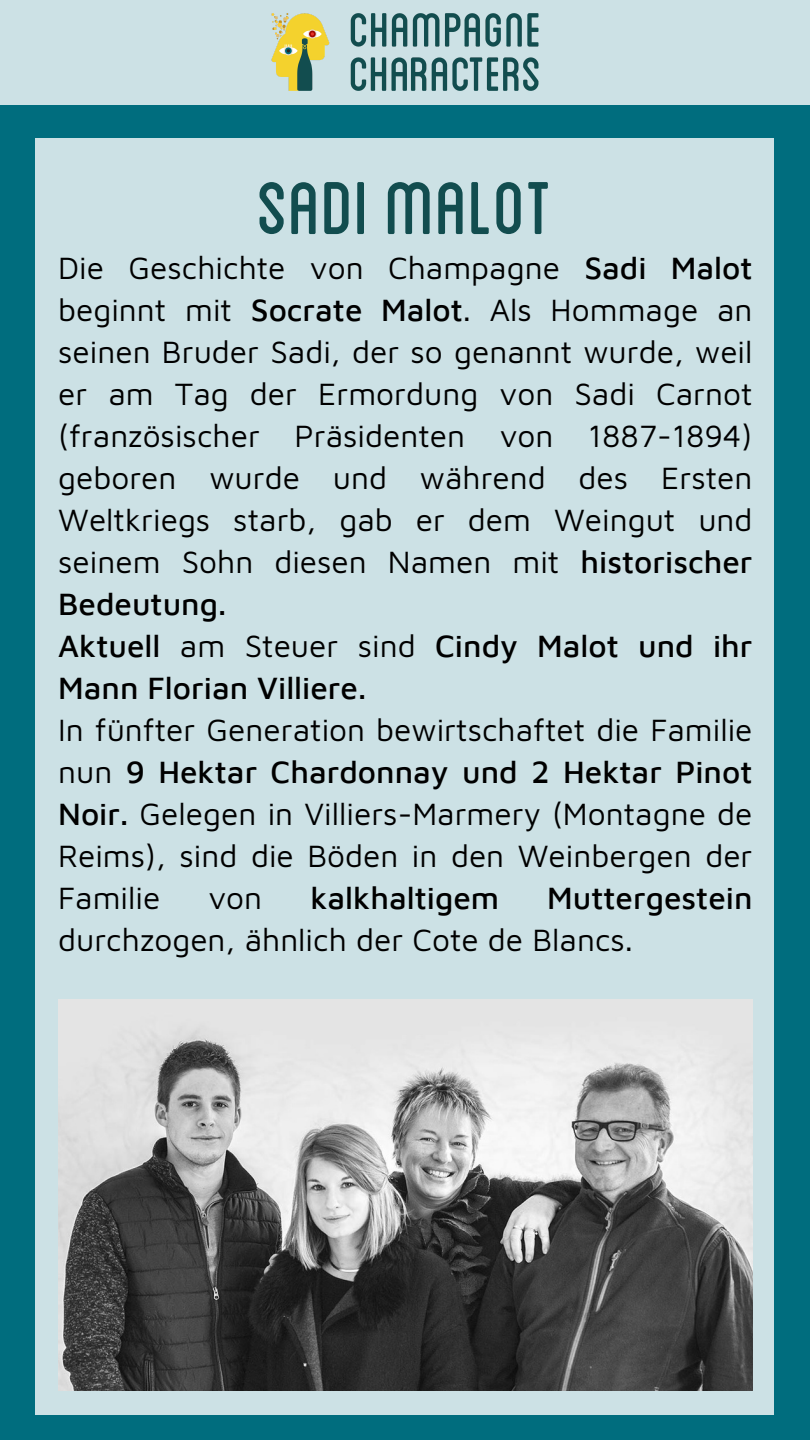
<style>
.page{position:relative;width:810px;height:1440px;background:#006d7e}
.page>*{position:absolute;margin:0;border:0;box-sizing:border-box;transform-origin:0 0}
.t1{font:105px "Blanch Caps";color:#124d4f}
.t2{font:31.6px/42px "Maven Pro";color:#000;text-align:justify}
.t3{font:500 31.6px/42px "Maven Pro";color:#000}
.s1{font-weight:500}
.s2{font-weight:400}
</style>
<div class="page">
<div style="left:36px;top:138px;width:738px;height:1277px;background:#cce1e5"></div>
<div style="left:0;top:0;width:810px;height:104px;background:#cce1e5"></div>
<img style="left:271px;top:13px;width:268px;height:78px">
<img style="left:58px;top:999px;width:695px;height:391px">
<h1 class="t1" style="left:258px;top:143px;width:296px">Sadi Malot</h1>
<p class="t2" style="left:58px;top:246px;width:696px">Die Geschichte von Champagne <span class="s1">Sadi Malot </span>beginnt mit <span class="s1">Socrate Malot</span>. Als Hommage an seinen Bruder Sadi, der so genannt wurde, weil er am Tag der Ermordung von Sadi Carnot (französischer Präsidenten von 1887-1894) geboren wurde und während des Ersten Weltkriegs starb, gab er dem Weingut und seinem Sohn diesen Namen mit <span class="s1">historischer Bedeutung.</span></p>
<p class="t3" style="left:58px;top:624px;width:696px">Aktuell <span class="s2">am Steuer sind</span> Cindy Malot und ihr<br>Mann Florian Villiere.</p>
<p class="t2" style="left:58px;top:708px;width:696px">In fünfter Generation bewirtschaftet die Familie nun <span class="s1">9 Hektar Chardonnay und 2 Hektar Pinot Noir.</span> Gelegen in Villiers-Marmery (Montagne de Reims), sind die Böden in den Weinbergen der Familie</p>
<p class="t2" style="left:208px;top:876px;width:55px">von</p>
<p class="t3" style="left:310px;top:876px;width:190px">kalkhaltigem</p>
<p class="t2" style="left:58px;top:876px;width:696px;text-indent:489px"><span class="s1">Muttergestein </span>durchzogen, ähnlich der Cote de Blancs.</p>
</div>
